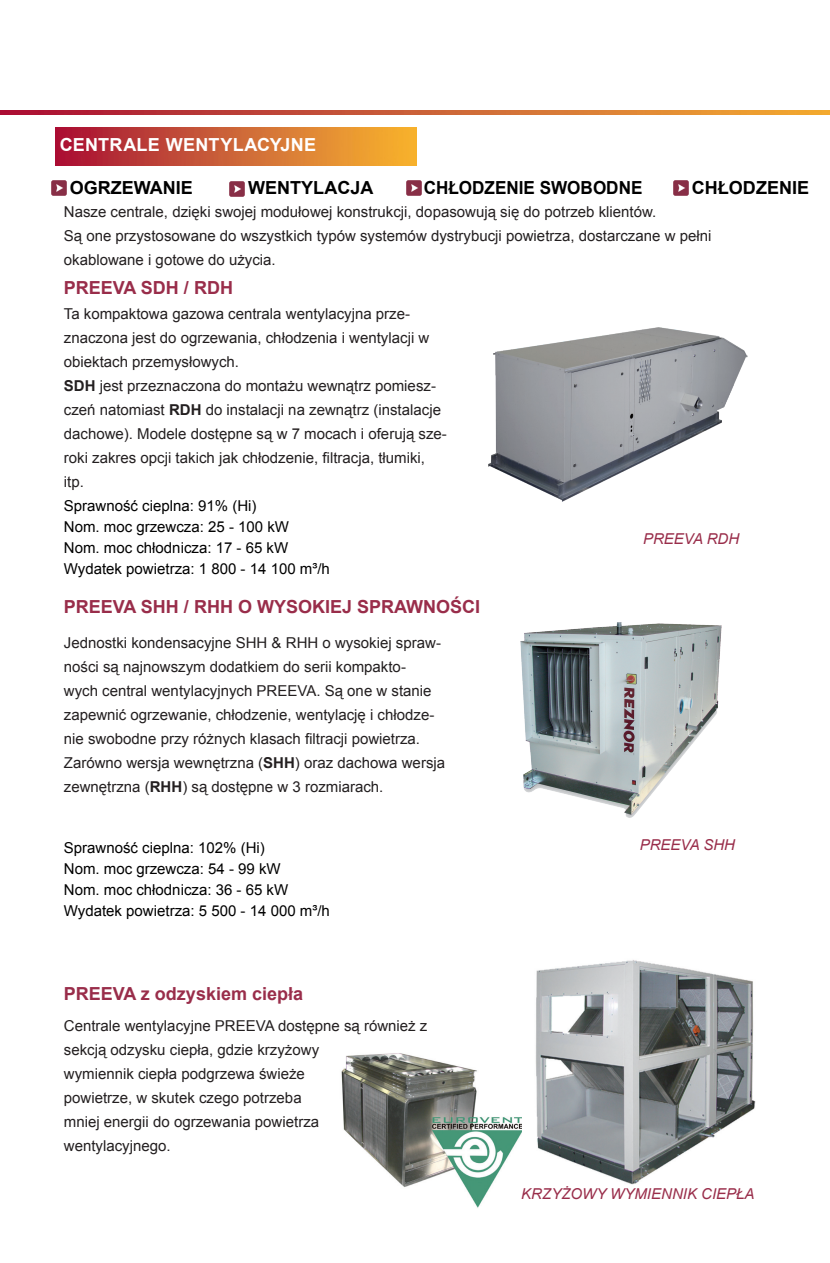
<style>
.page{position:relative;width:830px;height:1263px;background:#fff}
.page>*{position:absolute;margin:0;border:0;box-sizing:border-box;transform-origin:0 0}
.Titel{font:700 18px "Arial";color:#992d4a}
.Titel-2{font:700 18px "Arial";color:#000}
.t1{font:700 18px "Arial";letter-spacing:.015em;color:#fff}
.Titel-3{font:700 18px "Arial";color:#000;scale:.95 1}
.inhoud{font:15px/24px "Arial";color:#231f20}
.Inhoud{font:15px "Arial";color:#000}
.inhoud-2{font:italic 15px "Arial";color:#992d4a}
.s1{font-weight:700}
</style>
<div class="page">
<img style="left:229px;top:181px;width:16px;height:15px">
<img style="left:406px;top:181px;width:15px;height:15px">
<img style="left:673px;top:181px;width:15px;height:15px">
<img style="left:51px;top:181px;width:15px;height:15px">
<img style="left:520px;top:622px;width:202px;height:196px">
<img style="left:535px;top:960px;width:221px;height:225px">
<img style="left:488px;top:328px;width:258px;height:174px">
<img style="left:341px;top:1053px;width:180px;height:155px">
<img style="left:55px;top:128px;width:361px;height:38px">
<img style="left:0;top:111px;width:829px;height:4px">
<p class="t1" style="left:60px;top:133px;width:258px">CENTRALE WENTYLACYJNE</p>
<p class="Titel-2" style="left:70px;top:176px;width:124px">OGRZEWANIE</p>
<p class="Titel-2" style="left:248px;top:176px;width:126px">WENTYLACJA</p>
<p class="Titel-3" style="left:423px;top:176px;width:232px">CHŁODZENIE SWOBODNE</p>
<p class="Titel-2" style="left:691px;top:176px;width:118px">CHŁODZENIE</p>
<p class="inhoud" style="left:64px;top:200px;width:593px">Nasze centrale, dzięki swojej modułowej konstrukcji, dopasowują się do potrzeb klientów.</p>
<p class="inhoud" style="left:64px;top:224px;width:648px">Są one przystosowane do wszystkich typów systemów dystrybucji powietrza, dostarczane w pełni</p>
<p class="inhoud" style="left:64px;top:248px;width:213px">okablowane i gotowe do użycia.</p>
<p class="Titel" style="left:64px;top:276px;width:171px">PREEVA SDH / RDH</p>
<p class="inhoud" style="left:64px;top:302px;width:367px">Ta kompaktowa gazowa centrala wentylacyjna prze&shy;znaczona jest do ogrzewania, chłodzenia i wentylacji w obiektach przemysłowych.</p>
<p class="inhoud" style="left:64px;top:374px;width:384px"><span class="s1">SDH</span> jest przeznaczona do montażu wewnątrz pomiesz&shy;czeń natomiast <span class="s1">RDH</span> do instalacji na zewnątrz (instalacje dachowe). Modele dostępne są w 7 mocach i oferują sze&shy;roki zakres opcji takich jak chłodzenie, filtracja, tłumiki, itp.</p>
<p class="Inhoud" style="left:64px;top:496px;width:194px">Sprawność cieplna: 91% (Hi)</p>
<p class="Inhoud" style="left:64px;top:517px;width:227px">Nom. moc grzewcza: 25 - 100 kW</p>
<p class="Inhoud" style="left:64px;top:538px;width:226px">Nom. moc chłodnicza: 17 - 65 kW</p>
<p class="Inhoud" style="left:64px;top:559px;width:267px">Wydatek powietrza: 1 800 - 14 100 m³/h</p>
<p class="Titel" style="left:64px;top:594px;width:418px">PREEVA SHH / RHH O WYSOKIEJ SPRAWNOŚCI</p>
<p class="inhoud" style="left:64px;top:630px;width:382px">Jednostki kondensacyjne SHH &amp; RHH o wysokiej spraw&shy;ności są najnowszym dodatkiem do serii kompakto-<br>wych central wentylacyjnych PREEVA. Są one w stanie zapewnić ogrzewanie, chłodzenie, wentylację i chłodze&shy;nie swobodne przy różnych klasach filtracji powietrza.<br>Zarówno wersja wewnętrzna (<span class="s1">SHH</span>) oraz dachowa wersja zewnętrzna (<span class="s1">RHH</span>) są dostępne w 3 rozmiarach.</p>
<p class="inhoud-2" style="left:642px;top:529px;width:98px">PREEVA RDH</p>
<p class="Inhoud" style="left:64px;top:838px;width:202px">Sprawność cieplna: 102% (Hi)</p>
<p class="Inhoud" style="left:64px;top:859px;width:218px">Nom. moc grzewcza: 54 - 99 kW</p>
<p class="Inhoud" style="left:64px;top:880px;width:226px">Nom. moc chłodnicza: 36 - 65 kW</p>
<p class="Inhoud" style="left:64px;top:901px;width:267px">Wydatek powietrza: 5 500 - 14 000 m³/h</p>
<p class="Titel" style="left:64px;top:981px;width:241px">PREEVA z odzyskiem ciepła</p>
<p class="inhoud" style="left:64px;top:1013px;width:365px">Centrale wentylacyjne PREEVA dostępne są również z sekcją odzysku ciepła, gdzie krzyżowy<br>wymiennik ciepła podgrzewa świeże<br>powietrze, w skutek czego potrzeba<br>mniej energii do ogrzewania powietrza wentylacyjnego.</p>
<p class="inhoud-2" style="left:639px;top:835px;width:97px">PREEVA SHH</p>
<p class="inhoud-2" style="left:521px;top:1184px;width:235px">KRZYŻOWY WYMIENNIK CIEPŁA</p>
</div>
